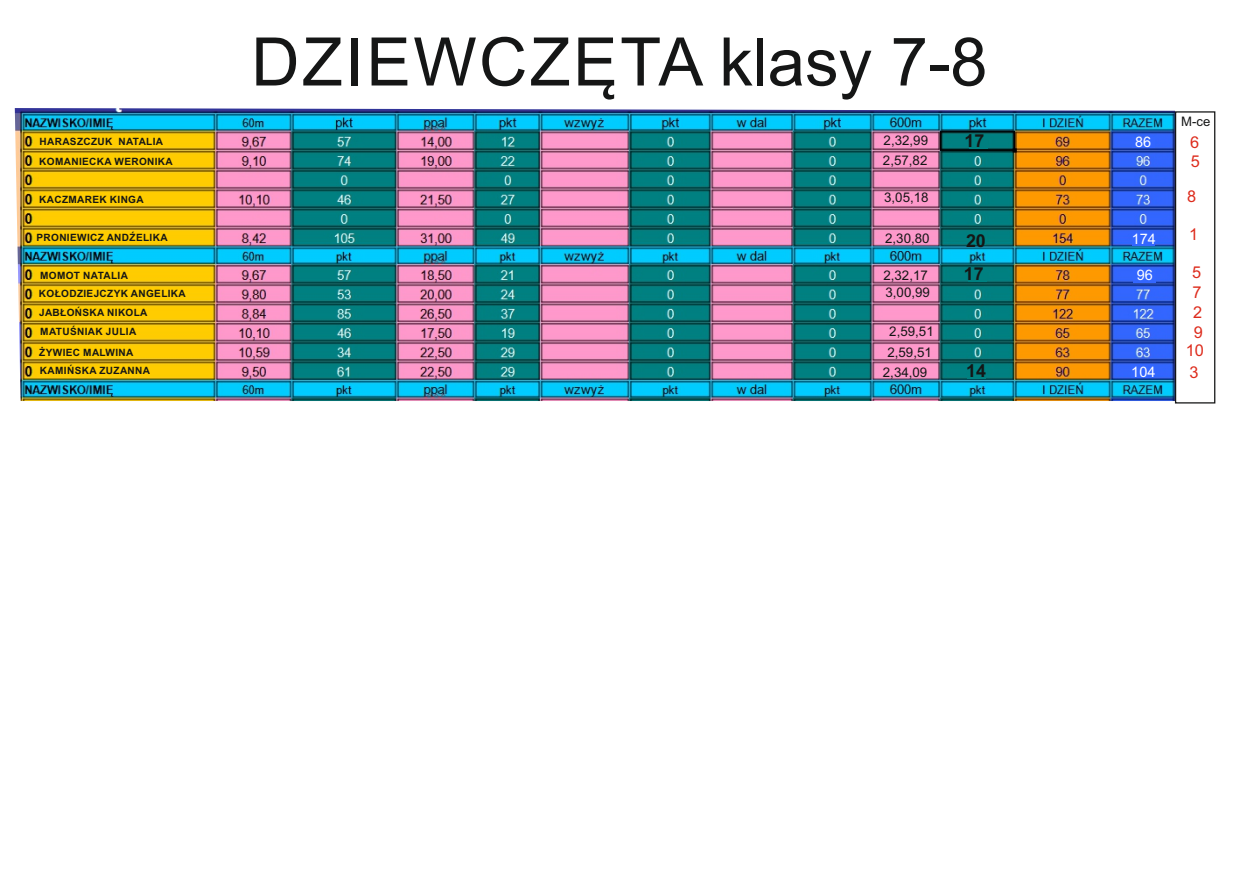
<style>
.page{position:relative;width:1239px;height:876px;background:#fff}
.page>*{position:absolute;margin:0;border:0;box-sizing:border-box;transform-origin:0 0}
.t1{font:66.99px "Arial";letter-spacing:.035em;color:#151616}
.t2{font:700 17.82px/33.4px "Arial";color:#151616}
.t3{font:16.32px/19.5px "Arial";color:#dd2b1c}
.t4{font:14.46px "Arial";color:#fff}
.t5{font:13.32px/19.3px "Arial";color:#151616}
.t6{font:13.11px "Arial";color:#151616}
.t7{font:700 10.05px/18.9px "Arial";letter-spacing:.035em;color:#151616}
</style>
<div class="page">
<img style="left:15px;top:108px;width:1160px;height:293px">
<div style="left:967px;top:365px;width:18px;height:13px;background:#008080"></div>
<div style="left:969px;top:135px;width:18px;height:13px;background:#008080"></div>
<div style="left:967px;top:268px;width:18px;height:13px;background:#008080"></div>
<div style="left:967px;top:232px;width:18px;height:13px;background:#008080"></div>
<div style="left:1131px;top:137px;width:23px;height:11px;background:#36f"></div>
<div style="left:1131px;top:232px;width:23px;height:13px;background:#36f"></div>
<div style="left:1130px;top:365px;width:23px;height:13px;background:#36f"></div>
<div style="left:1132px;top:269px;width:23px;height:13px;background:#36f"></div>
<div style="left:1174px;top:111px;width:41px;height:292px;border:1px solid #151616"></div>
<p class="t7" style="left:39px;top:133px;width:135px;line-height:19.8px">HARASZCZUK NATALIA<br>KOMANIECKA WERONIKA</p>
<p class="t7" style="left:39px;top:191px;width:106px">KACZMAREK KINGA</p>
<p class="t7" style="left:36px;top:229px;width:133px">PRONIEWICZ ANDŹELIKA</p>
<p class="t7" style="left:39px;top:266px;width:148px">MOMOT NATALIA<br>KOŁODZIEJCZYK ANGELIKA<br>JABŁOŃSKA NIKOLA<br>MATUŚNIAK JULIA</p>
<p class="t7" style="left:39px;top:344px;width:112px;line-height:17.8px">ŻYWIEC MALWINA<br>KAMIŃSKA ZUZANNA</p>
<h1 class="t1" style="left:251px;top:37px;width:737px">DZIEWCZĘTA klasy 7-8</h1>
<h3 class="t5" style="left:882px;top:132px;width:47px">2,32,99<br>2,57,82</h3>
<h3 class="t5" style="left:884px;top:189px;width:46px">3,05,18</h3>
<h3 class="t5" style="left:885px;top:230px;width:46px">2,30,80</h3>
<h3 class="t5" style="left:883px;top:268px;width:48px;line-height:17.1px">2,32,17<br>3,00,99</h3>
<h3 class="t5" style="left:889px;top:322px;width:46px">2,59,51</h3>
<h3 class="t5" style="left:882px;top:364px;width:46px">2,34,09</h3>
<h3 class="t5" style="left:887px;top:344px;width:46px">2,59,51</h3>
<h2 class="t2" style="left:964px;top:126px;width:21px">17</h2>
<h2 class="t2" style="left:963px;top:225px;width:23px">20<br>17</h2>
<h2 class="t2" style="left:966px;top:356px;width:21px">14</h2>
<h3 class="t4" style="left:1134px;top:137px;width:18px">86</h3>
<h3 class="t4" style="left:1131px;top:234px;width:26px">174</h3>
<h3 class="t4" style="left:1136px;top:269px;width:18px">96</h3>
<h3 class="t4" style="left:1131px;top:366px;width:26px">104</h3>
<h3 class="t6" style="left:1180px;top:116px;width:31px">M-ce</h3>
<h3 class="t3" style="left:1189px;top:135px;width:11px;line-height:18.5px">6<br>5</h3>
<h3 class="t3" style="left:1186px;top:188px;width:11px">8</h3>
<h3 class="t3" style="left:1189px;top:226px;width:11px">1</h3>
<h3 class="t3" style="left:1185px;top:264px;width:20px;text-align:center">5<br>7<br>2<br>9<br>10</h3>
<h3 class="t3" style="left:1189px;top:363px;width:11px">3</h3>
</div>
